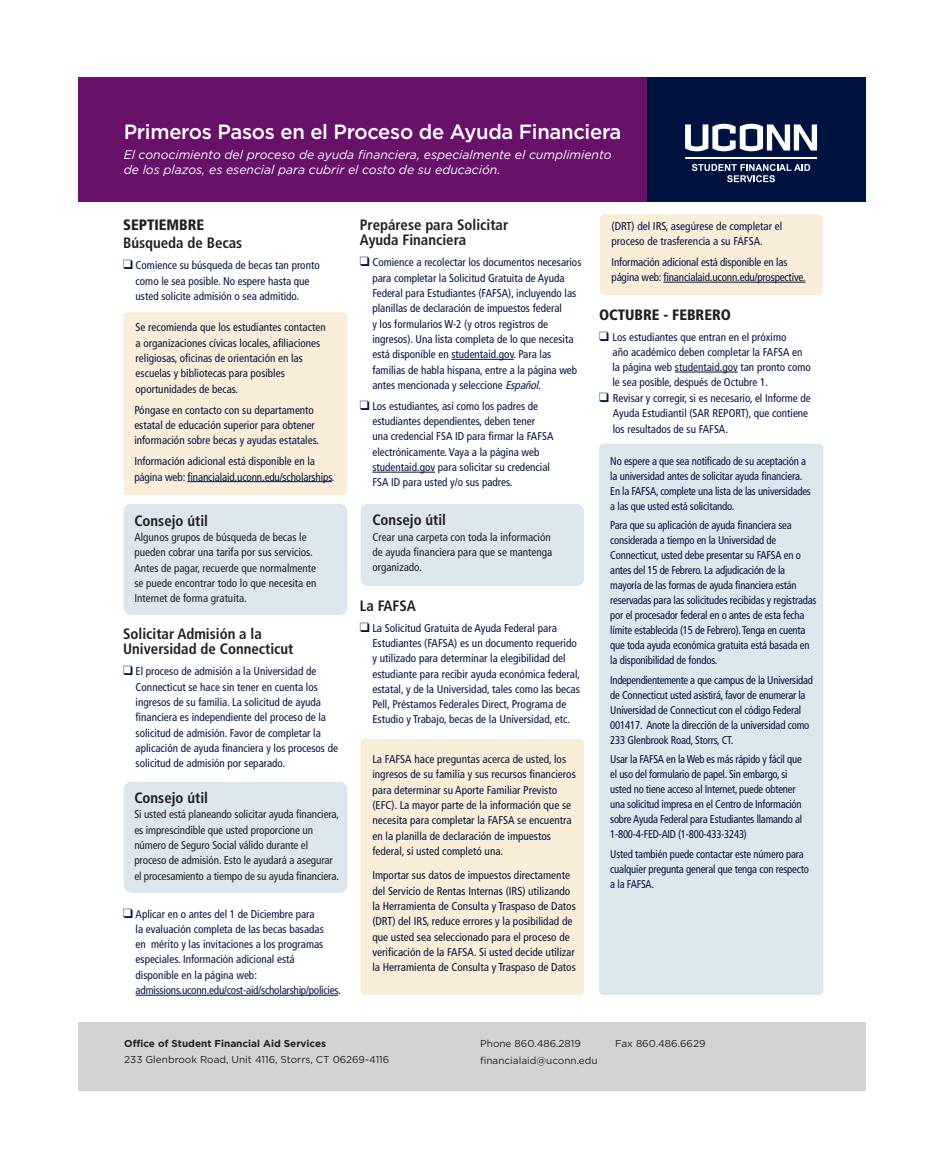
<style>
.page{position:relative;width:945px;height:1170px;background:#fff}
.page>*{position:absolute;margin:0;border:0;box-sizing:border-box;transform-origin:0 0}
.t1{font:500 20.62px "Gotham";letter-spacing:-.015em;color:#fff}
.t2{font:700 condensed 15px/15px "Frutiger LT Std";color:#231f20}
.t3{font:900 condensed 15px "Frutiger LT Std";color:#231f20}
.t4{font:italic 12.5px/15px "Gotham";color:#fff}
.t5{font:condensed 11.25px/15.2px "Frutiger LT Std";color:#001340}
.t6{font:condensed 11.25px/15px "Frutiger LT Std";color:#001340;scale:.95 1}
.t7{font:condensed 11.25px/15.2px "Frutiger LT Std";color:#231f20}
.t8{font:condensed 11.25px/15px "Frutiger LT Std";letter-spacing:-.02em;color:#001340;scale:.95 1}
.t9{font:condensed 11px "Frutiger LT Std";letter-spacing:-.02em;color:#001340}
.t10{font:10px "Gotham";color:#231f20}
.t11{font:700 10px "Gotham";color:#231f20}
.s1{font-weight:900}
.s2{font-style:italic}
.s3{font-size:11px}
</style>
<div class="page">
<div style="left:361px;top:504px;width:223px;height:82px;background:#dbe7ec;border-radius:7px"></div>
<div style="left:124px;top:782px;width:223px;height:111px;background:#dbe7ec;border-radius:7px"></div>
<div style="left:124px;top:504px;width:223px;height:111px;background:#dbe7ec;border-radius:7px"></div>
<div style="left:124px;top:312px;width:223px;height:183px;background:#fbeed8;border-radius:5px"></div>
<div style="left:361px;top:739px;width:223px;height:256px;background:#fbeed8;border-radius:4px"></div>
<div style="left:599px;top:444px;width:224px;height:551px;background:#dbe7ec;border-radius:4px"></div>
<div style="left:600px;top:214px;width:223px;height:81px;background:#fbeed8;border-radius:5px"></div>
<div style="left:79px;top:77px;width:570px;height:125px;background:#671268"></div>
<div style="left:648px;top:77px;width:218px;height:125px;background:#001340"></div>
<svg style="left:692px;top:164px;width:118px;height:18px"></svg>
<svg style="left:685px;top:124px;width:132px;height:27px"></svg>
<hr style="left:685px;top:157px;width:132px;height:1px;background:#fff">
<div style="left:79px;top:1022px;width:787px;height:69px;background:#d1d2d4"></div>
<hr style="left:187px;top:481px;width:145px;height:1px;background:#001340">
<hr style="left:136px;top:995px;width:202px;height:1px;background:#001340">
<hr style="left:452px;top:359px;width:62px;height:1px;background:#001340">
<hr style="left:372px;top:472px;width:63px;height:1px;background:#001340">
<hr style="left:663px;top:282px;width:143px;height:1px;background:#001340">
<hr style="left:675px;top:372px;width:63px;height:1px;background:#001340">
<p class="t1" style="left:124px;top:118px;width:499px">Primeros Pasos en el Proceso de Ayuda Financiera</p>
<p class="t4" style="left:124px;top:147px;width:490px">El conocimiento del proceso de ayuda financiera, especialmente el cumplimiento de los plazos, es esencial para cubrir el costo de su educación.</p>
<p class="t2" style="left:123px;top:216px;width:121px;line-height:18px"><span class="s1">SEPTIEMBRE<br></span>Búsqueda de Becas</p>
<p class="t5" style="left:136px;top:258px;width:186px;text-indent:-12px">❑ Comience su búsqueda de becas tan pronto como le sea posible. No espere hasta que usted solicite admisión o sea admitido.</p>
<p class="t5" style="left:136px;top:320px;width:192px">Se recomienda que los estudiantes contacten a organizaciones cívicas locales, afiliaciones religiosas, oficinas de orientación en las escuelas y bibliotecas para posibles oportunidades de becas.</p>
<p class="t5" style="left:134px;top:402px;width:186px">Póngase en contacto con su departamento estatal de educación superior para obtener información sobre becas y ayudas estatales.</p>
<p class="t5" style="left:134px;top:454px;width:202px">Información adicional está disponible en la página web: financialaid.uconn.edu/scholarships.</p>
<p class="t2" style="left:134px;top:513px;width:75px">Consejo útil</p>
<p class="t7" style="left:134px;top:529px;width:184px">Algunos grupos de búsqueda de becas le pueden cobrar una tarifa por sus servicios.<br>Antes de pagar, recuerde que normalmente se puede encontrar todo lo que necesita en Internet de forma gratuita.</p>
<p class="t2" style="left:123px;top:627px;width:172px">Solicitar Admisión a la<br>Universidad de Connecticut</p>
<p class="t5" style="left:136px;top:664px;width:204px;text-indent:-12px">❑ El proceso de admisión a la Universidad de Connecticut se hace sin tener en cuenta los ingresos de su familia. La solicitud de ayuda financiera es independiente del proceso de la solicitud de admisión. Favor de completar la aplicación de ayuda financiera y los procesos de solicitud de admisión por separado.</p>
<p class="t2" style="left:134px;top:790px;width:75px">Consejo útil</p>
<p class="t7" style="left:134px;top:807px;width:206px">Si usted está planeando solicitar ayuda financiera, es imprescindible que usted proporcione un número de Seguro Social válido durante el proceso de admisión. Esto le ayudará a asegurar el procesamiento a tiempo de su ayuda financiera.</p>
<p class="t5" style="left:136px;top:906px;width:207px;text-indent:-12px">❑ Aplicar en o antes del 1 de Diciembre para<br>la evaluación completa de las becas basadas<br>en mérito y las invitaciones a los programas especiales. Información adicional está<br>disponible en la página web: admissions.uconn.edu/cost-aid/scholarship/policies.</p>
<p class="t2" style="left:360px;top:218px;width:150px">Prepárese para Solicitar<br>Ayuda Financiera</p>
<p class="t5" style="left:372px;top:255px;width:211px;text-indent:-12px">❑ Comience a recolectar los documentos necesarios para completar la Solicitud Gratuita de Ayuda Federal para Estudiantes (FAFSA), incluyendo las planillas de declaración de impuestos federal<br>y los formularios W-2 (y otros registros de ingresos). Una lista completa de lo que necesita está disponible en studentaid.gov. Para las familias de habla hispana, entre a la página web antes mencionada y seleccione <span class="s2">Español</span>.</p>
<p class="t5" style="left:372px;top:398px;width:183px;text-indent:-12px">❑ Los estudiantes, así como los padres de estudiantes dependientes, deben tener una credencial FSA ID para firmar la FAFSA electrónicamente. Vaya a la página web studentaid.gov para solicitar su credencial FSA ID para usted y/o sus padres.</p>
<p class="t2" style="left:372px;top:513px;width:75px">Consejo útil</p>
<p class="t7" style="left:372px;top:529px;width:181px">Crear una carpeta con toda la información de ayuda financiera para que se mantenga organizado.</p>
<p class="t2" style="left:360px;top:598px;width:58px">La FAFSA</p>
<p class="t5" style="left:372px;top:620px;width:209px;text-indent:-12px">❑ La Solicitud Gratuita de Ayuda Federal para Estudiantes (FAFSA) es un documento requerido y utilizado para determinar la elegibilidad del estudiante para recibir ayuda económica federal, estatal, y de la Universidad, tales como las becas Pell, Préstamos Federales Direct, Programa de Estudio y Trabajo, becas de la Universidad, etc.</p>
<p class="t5" style="left:372px;top:752px;width:205px">La FAFSA hace preguntas acerca de usted, los ingresos de su familia y sus recursos financieros para determinar su Aporte Familiar Previsto (EFC). La mayor parte de la información que se necesita para completar la FAFSA se encuentra en la planilla de declaración de impuestos federal, si usted completó una.</p>
<p class="t5" style="left:372px;top:868px;width:205px">Importar sus datos de impuestos directamente del Servicio de Rentas Internas (IRS) utilizando la Herramienta de Consulta y Traspaso de Datos (DRT) del IRS, reduce errores y la posibilidad de que usted sea seleccionado para el proceso de verificación de la FAFSA. Si usted decide utilizar la Herramienta de Consulta y Traspaso de Datos</p>
<p class="t5" style="left:612px;top:219px;width:172px">(DRT) del IRS, asegúrese de completar el proceso de trasferencia a su FAFSA.</p>
<p class="t5" style="left:612px;top:254px;width:195px">Información adicional está disponible en las página web: financialaid.uconn.edu/prospective.</p>
<p class="t3" style="left:599px;top:306px;width:134px">OCTUBRE - FEBRERO</p>
<p class="t5" style="left:613px;top:329px;width:200px;text-indent:-13px">❑ Los estudiantes que entran en el próximo<br>año académico deben completar la FAFSA en la página web studentaid.gov tan pronto como le sea posible, después de Octubre 1.</p>
<p class="t5" style="left:613px;top:390px;width:200px;line-height:15.6px;text-indent:-14px">❑ Revisar y corregir, si es necesario, el Informe de<br>Ayuda Estudiantil (SAR REPORT), que contiene los resultados de su FAFSA.</p>
<p class="t6" style="left:610px;top:454px;width:213px">No espere a que sea notificado de su aceptación a la universidad antes de solicitar ayuda financiera.<br>En la FAFSA, complete una lista de las <span class="s3">universidades</span></p>
<p class="t9" style="left:610px;top:500px;width:126px">a las que usted está solicitando.</p>
<p class="t6" style="left:610px;top:518px;width:202px">Para que su aplicación de ayuda financiera sea considerada a tiempo en la Universidad de Connecticut, usted debe presentar su FAFSA en o antes del 15 de Febrero. La adjudicación de la</p>
<p class="t9" style="left:610px;top:579px;width:188px">mayoría de las formas de ayuda financiera están</p>
<p class="t6" style="left:610px;top:593px;width:219px">reservadas para las solicitudes recibidas y registradas por el procesador federal en o antes de esta fecha límite establecida (15 de Febrero). Tenga en cuenta que toda ayuda económica gratuita está basada en la disponibilidad de fondos.</p>
<p class="t8" style="left:610px;top:673px;width:215px">Independientemente a que campus de la Universidad de Connecticut usted asistirá, favor de enumerar la Universidad de Connecticut con el código Federal 001417. Anote la dirección de la universidad como 233 Glenbrook Road, Storrs, CT.</p>
<p class="t8" style="left:610px;top:752px;width:204px">Usar la FAFSA en la Web es más rápido y fácil que el uso del formulario de papel. Sin embargo, si usted no tiene acceso al Internet, puede obtener una solicitud impresa en el Centro de Información sobre Ayuda Federal para Estudiantes llamando al 1-800-4-FED-AID (1-800-433-3243)</p>
<p class="t6" style="left:610px;top:847px;width:211px">Usted también puede contactar este número para cualquier pregunta general que tenga con respecto a la FAFSA.</p>
<p class="t11" style="left:124px;top:1036px;width:204px">Office of Student Financial Aid Services</p>
<p class="t10" style="left:124px;top:1053px;width:267px">233 Glenbrook Road, Unit 4116, Storrs, CT 06269-4116</p>
<p class="t10" style="left:480px;top:1037px;width:102px">Phone 860.486.2819</p>
<p class="t10" style="left:615px;top:1037px;width:92px">Fax 860.486.6629</p>
<p class="t10" style="left:480px;top:1054px;width:119px">financialaid@uconn.edu</p>
</div>
